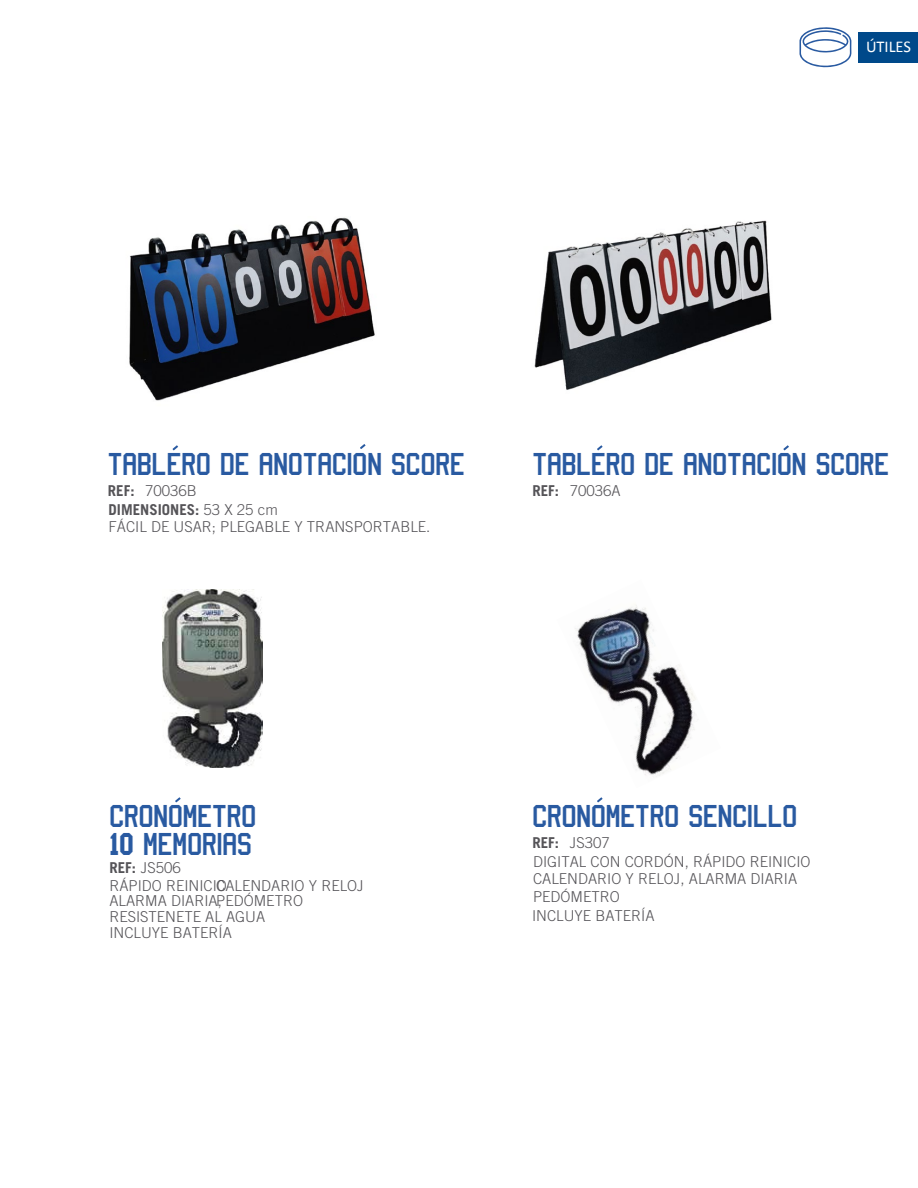
<style>
.page{position:relative;width:918px;height:1188px;background:#fff}
.page>*{position:absolute;margin:0;border:0;box-sizing:border-box;transform-origin:0 0}
.t1{font:33.45px/28.2px "Sports Jersey";color:#295aa1}
.t2{font:16.5px "Calibri";color:#fff}
.t3{font:300 15px/15.9px "Trade Gothic LT Std";color:#555458}
.s1{font-weight:700}
</style>
<div class="page">
<img style="left:163px;top:590px;width:100px;height:178px">
<svg style="left:173px;top:445px;width:5px;height:5px"></svg>
<svg style="left:597px;top:445px;width:6px;height:5px"></svg>
<svg style="left:784px;top:445px;width:5px;height:5px"></svg>
<svg style="left:175px;top:797px;width:6px;height:5px"></svg>
<svg style="left:800px;top:27px;width:52px;height:40px"></svg>
<div style="left:858px;top:32px;width:60px;height:30px;background:#00498a"></div>
<img style="left:575px;top:605px;width:121px;height:172px">
<svg style="left:597px;top:797px;width:6px;height:5px"></svg>
<img style="left:129px;top:217px;width:246px;height:184px">
<img style="left:534px;top:220px;width:238px;height:170px">
<svg style="left:360px;top:444px;width:6px;height:5px"></svg>
<p class="t2" style="left:866px;top:35px;width:47px">ÚTILES</p>
<h1 class="t1" style="left:108px;top:453px;width:358px">TABLERO DE ANOTACION SCORE</h1>
<p class="t3" style="left:108px;top:482px;width:91px"><span class="s1">REF:</span> 70036B</p>
<p class="t3" style="left:109px;top:500px;width:323px;line-height:17.7px"><span class="s1">DIMENSIONES:</span> 53 X 25 cm<br>FÁCIL DE USAR; PLEGABLE Y TRANSPORTABLE.</p>
<h1 class="t1" style="left:532px;top:453px;width:358px">TABLERO DE ANOTACION SCORE</h1>
<p class="t3" style="left:532px;top:482px;width:90px"><span class="s1">REF:</span> 70036A</p>
<h1 class="t1" style="left:109px;top:805px;width:148px">CRONOMETRO<br>10 MEMORIAS</h1>
<p class="t3" style="left:109px;top:859px;width:256px;line-height:17.9px"><span class="s1">REF:</span> JS506<br>RÁPIDO REINICIOCALENDARIO Y RELOJ</p>
<p class="t3" style="left:109px;top:893px;width:195px">ALARMA DIARIA,PEDÓMETRO<br>RESISTENETE AL AGUA<br>INCLUYE BATERÍA</p>
<h1 class="t1" style="left:532px;top:805px;width:266px">CRONOMETRO SENCILLO</h1>
<p class="t3" style="left:532px;top:834px;width:79px"><span class="s1">REF:</span> JS307</p>
<p class="t3" style="left:533px;top:852px;width:279px;line-height:17.5px">DIGITAL CON CORDÓN, RÁPIDO REINICIO<br>CALENDARIO Y RELOJ, ALARMA DIARIA<br>PEDÓMETRO</p>
<p class="t3" style="left:532px;top:907px;width:124px">INCLUYE BATERÍA</p>
</div>
